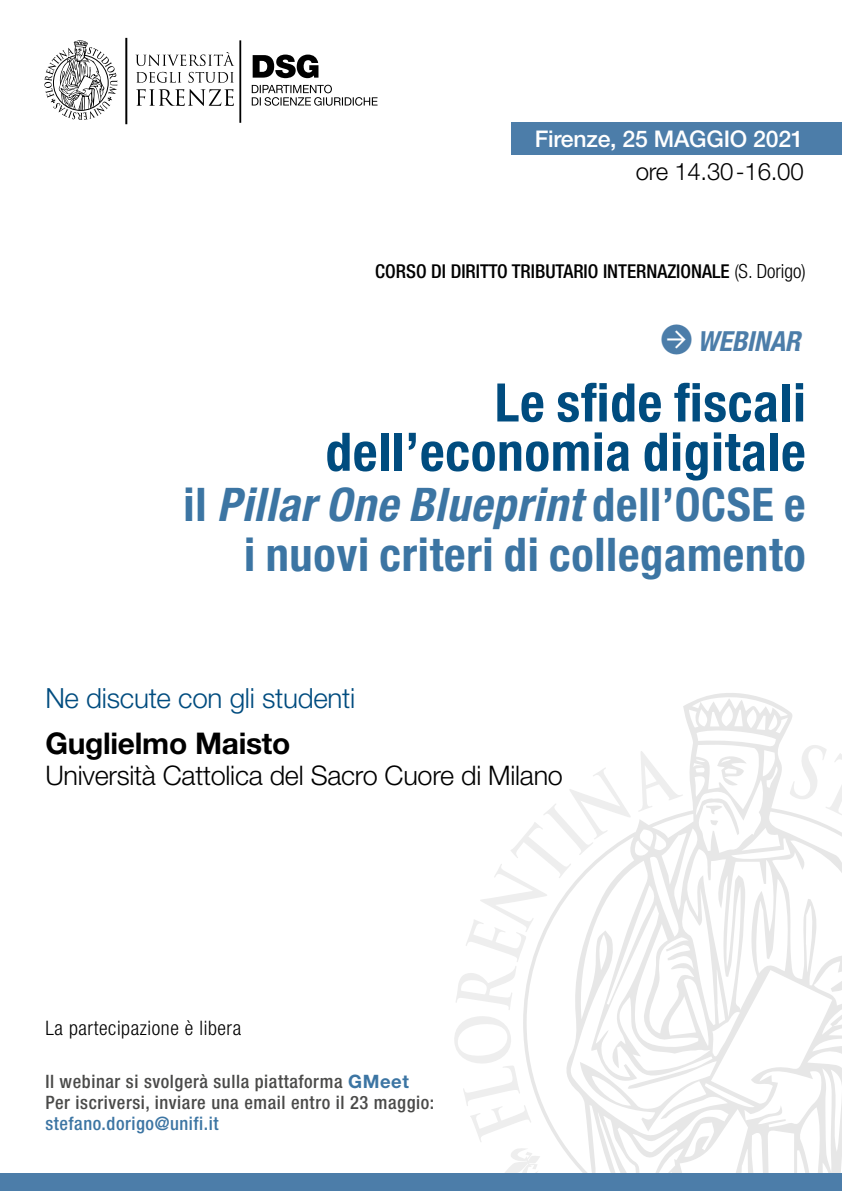
<style>
.page{position:relative;width:842px;height:1191px;background:#fff}
.page>*{position:absolute;margin:0;border:0;box-sizing:border-box;transform-origin:0 0}
.t1{font:700 condensed 53.1px/49.3px "Helvetica Neue LT Pro";letter-spacing:.015em;color:#004c7f;text-align:right}
.t2{font:700 condensed 46.4px/50.2px "Helvetica Neue LT Pro";letter-spacing:.015em;color:#3c75a3;text-align:right}
.t3{font:700 29.9px "Helvetica Neue LT Pro";letter-spacing:-.01em;color:#000}
.t4{font:300 27.8px "Helvetica Neue LT Pro";letter-spacing:-.01em;color:#004c7f}
.t5{font:italic 700 condensed 27.7px "Helvetica Neue LT Pro";letter-spacing:-.005em;color:#4c7da9}
.t6{font:300 27px "Helvetica Neue LT Pro";letter-spacing:-.01em;color:#000}
.t7{font:300 24px "Helvetica Neue LT Pro";letter-spacing:-.01em;color:#000}
.t8{font:500 23px "Helvetica Neue LT Pro";letter-spacing:-.01em;color:#fff}
.t9{font:300 condensed 20px "Helvetica Neue LT Pro";letter-spacing:.03em;color:#000}
.t10{font:500 condensed 19.1px "Helvetica Neue LT Pro";color:#000}
.t11{font:500 condensed 18.5px/21px "Helvetica Neue LT Pro";letter-spacing:.03em;color:#4a4a49}
.t12{font:500 condensed 18.5px "Helvetica Neue LT Pro";letter-spacing:.03em;color:#3c75a3}
.s1{font-weight:300}
.s2{font-weight:300;font-size:19.6px}
.s3{font-family:"Klavika";font-weight:300;font-style:normal;font-stretch:normal;font-size:43.6px}
.s4{font-style:italic}
.s5{font-weight:700;font-stretch:normal;color:#3c75a3}
</style>
<div class="page">
<div style="left:511px;top:123px;width:331px;height:32px;background:#4c7da9"></div>
<svg style="left:631px;top:693px;width:211px;height:480px"></svg>
<svg style="left:454px;top:768px;width:177px;height:405px"></svg>
<div style="left:0;top:1173px;width:842px;height:18px;background:#4c7da9"></div>
<hr style="left:125px;top:38px;width:2px;height:86px;background:#000">
<svg style="left:136px;top:89px;width:98px;height:17px"></svg>
<svg style="left:136px;top:72px;width:98px;height:11px"></svg>
<svg style="left:135px;top:52px;width:99px;height:14px"></svg>
<svg style="left:44px;top:40px;width:73px;height:80px"></svg>
<hr style="left:239px;top:40px;width:2px;height:83px;background:#000">
<svg style="left:252px;top:85px;width:126px;height:21px"></svg>
<svg style="left:253px;top:55px;width:65px;height:23px"></svg>
<p class="t8" style="left:535px;top:124px;width:270px">Firenze, 25 MAGGIO 2021</p>
<p class="t7" style="left:636px;top:156px;width:169px">ore 14.30-16.00</p>
<p class="t10" style="left:375px;top:260px;width:432px">CORSO DI DIRITTO TRIBUTARIO INTERNAZIONALE <span class="s1">(</span><span class="s2">S. Dorigo)</span></p>
<h3 class="t5" style="left:659px;top:325px;width:142px"><span class="s3">•</span>WEBINAR</h3>
<h1 class="t1" style="left:325px;top:378px;width:482px">Le sfide fiscali dell’economia digitale</h1>
<h2 class="t2" style="left:184px;top:479px;width:624px">il <span class="s4">Pillar One Blueprint</span> dell’OCSE e i nuovi criteri di collegamento</h2>
<h3 class="t4" style="left:45px;top:681px;width:311px">Ne discute con gli studenti</h3>
<h3 class="t3" style="left:45px;top:724px;width:247px">Guglielmo Maisto</h3>
<h3 class="t6" style="left:45px;top:759px;width:519px">Università Cattolica del Sacro Cuore di Milano</h3>
<p class="t9" style="left:45px;top:1016px;width:197px">La partecipazione è libera</p>
<p class="t11" style="left:45px;top:1070px;width:390px">Il webinar si svolgerà sulla piattaforma <span class="s5">GMeet<br></span>Per iscriversi, inviare una email entro il 23 maggio:</p>
<p class="t12" style="left:45px;top:1112px;width:175px">stefano.dorigo@unifi.it</p>
</div>
